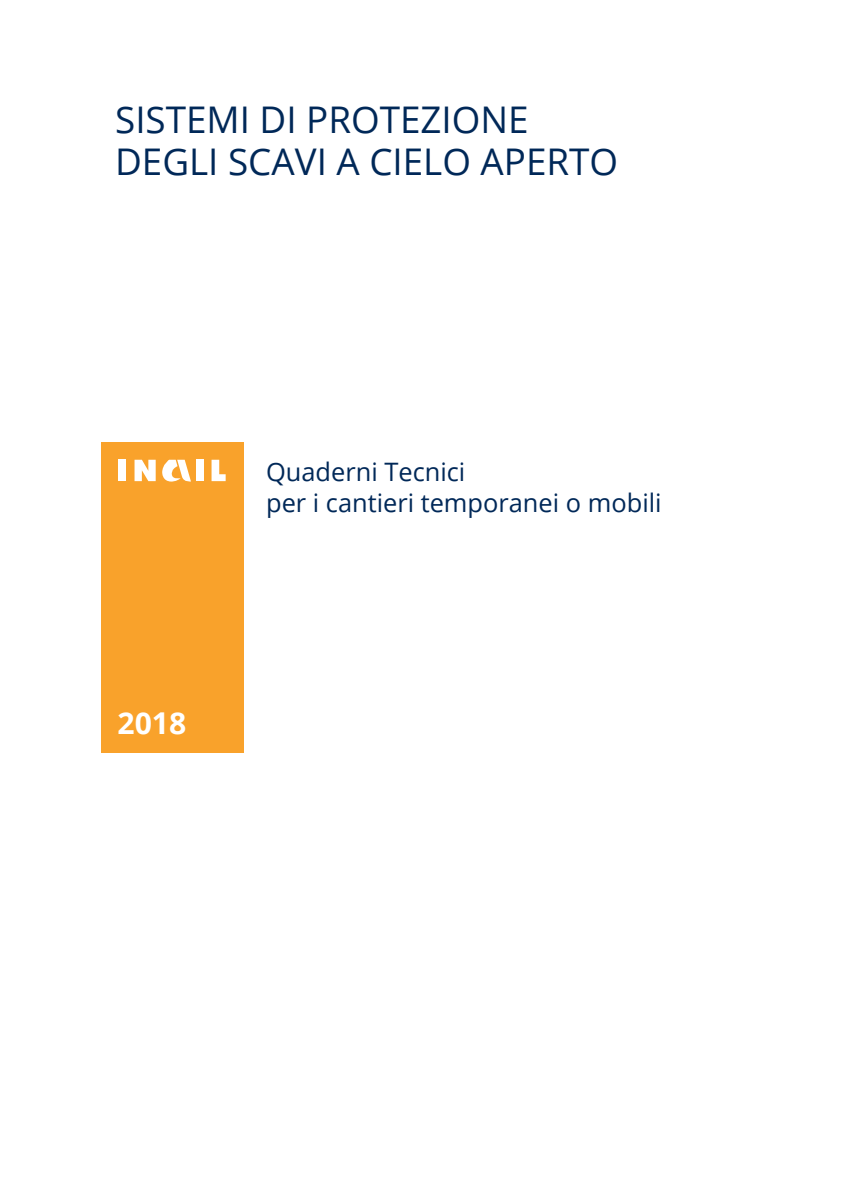
<style>
.page{position:relative;width:847px;height:1194px;background:#fff}
.page>*{position:absolute;margin:0;border:0;box-sizing:border-box;transform-origin:0 0}
.t1{font:36.75px/42px "Open Sans";color:#002858}
.t2{font:700 30.1px "Open Sans";color:#fff}
.t3{font:25.38px/30.8px "Open Sans";color:#002858}
</style>
<div class="page">
<div style="left:101px;top:442px;width:142px;height:310px;background:#f9a22b"></div>
<div style="left:118px;top:460px;width:8px;height:21px;background:#fff"></div>
<div style="left:196px;top:460px;width:8px;height:21px;background:#fff"></div>
<svg style="left:211px;top:460px;width:14px;height:21px"></svg>
<svg style="left:134px;top:460px;width:22px;height:21px"></svg>
<svg style="left:162px;top:460px;width:29px;height:21px"></svg>
<h1 class="t1" style="left:115px;top:98px;width:504px">sistemi di protezione degli scavi a cielo aperto</h1>
<p class="t2" style="left:117px;top:702px;width:70px">2018</p>
<p class="t3" style="left:266px;top:456px;width:397px">Quaderni Tecnici<br>per i cantieri temporanei o mobili</p>
</div>
